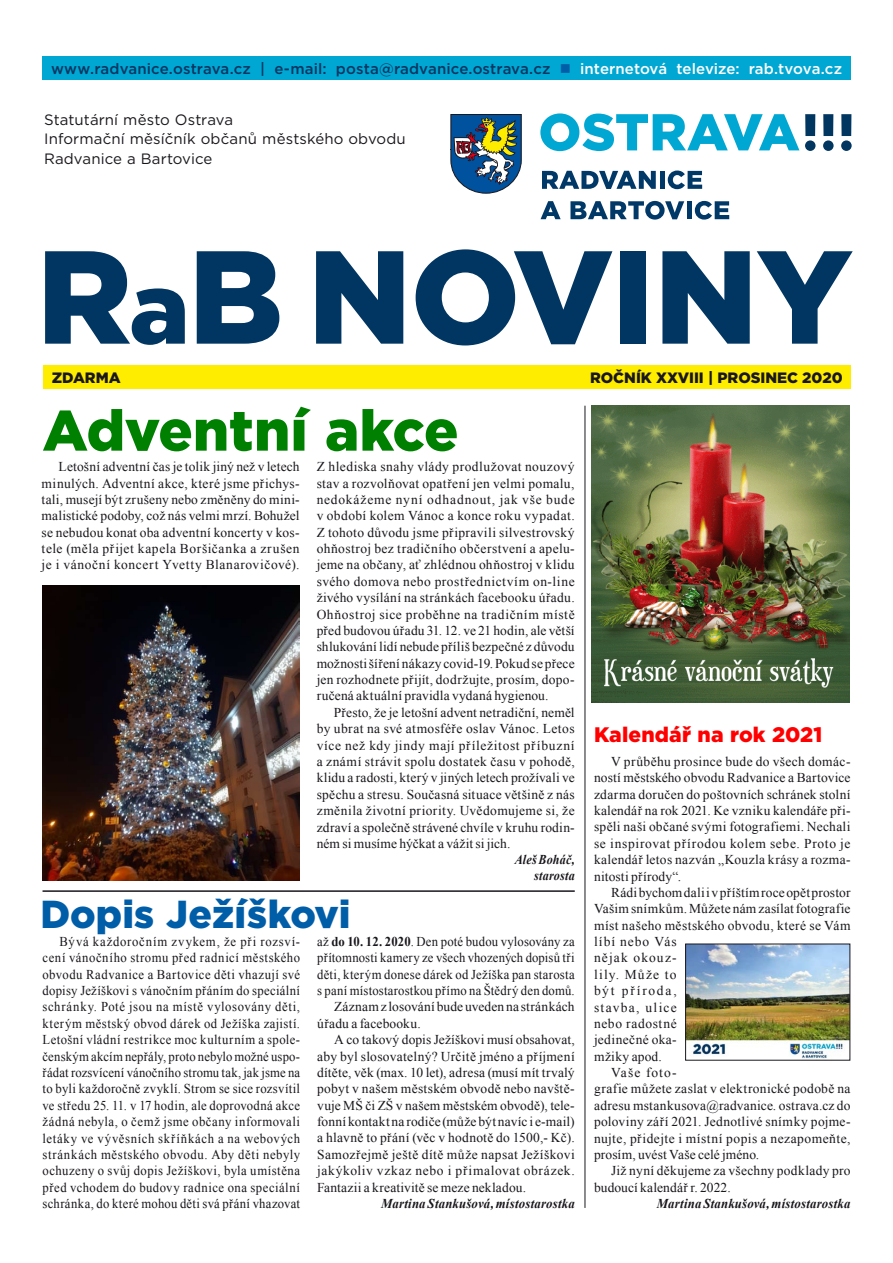
<style>
.page{position:relative;width:893px;height:1263px;background:#fff}
.page>*{position:absolute;margin:0;border:0;box-sizing:border-box;transform-origin:0 0}
.t1{font:900 132px "Gotham";letter-spacing:-.01em;color:#003661}
.t2{font:900 57px "Gotham";color:#008000}
.t3{font:900 39px "Gotham";letter-spacing:.005em;color:#005da8}
.t4{font:900 21px "Gotham";letter-spacing:.005em;color:#f00}
.t5{font:500 15px "Gotham";letter-spacing:.005em;color:#003661}
.t6{font:15px/19.5px "Gotham";letter-spacing:.005em;color:#1a171c}
.t7{font:900 15px "Gotham";color:#1a171c}
.t8{font:13.5px/16.4px "Times New Roman";letter-spacing:.02em;color:#1a171c;text-align:justify}
.t9{font:13.5px/16.4px "Times New Roman";letter-spacing:.02em;color:#1a171c;text-align:justify;scale:.94 1}
.t10{font:italic 700 13.5px "Times New Roman";letter-spacing:.015em;color:#1a171c;scale:.95 1}
.t11{font:13.5px "Times New Roman";letter-spacing:.05em;color:#1a171c}
.t12{font:13.5px "Times New Roman";letter-spacing:.09em;color:#1a171c}
.t13{font:italic 700 13.5px/16.4px "Times New Roman";letter-spacing:.015em;color:#1a171c;text-align:right;scale:.9 1}
.t14{font:13.5px "Times New Roman";letter-spacing:.045em;color:#1a171c}
.t15{font:13.5px "Times New Roman";letter-spacing:.07em;color:#1a171c}
.t16{font:13.5px "Times New Roman";letter-spacing:.08em;color:#1a171c}
.t17{font:13.5px "Times New Roman";letter-spacing:.13em;color:#1a171c}
.t18{font:13.5px "Times New Roman";letter-spacing:.075em;color:#1a171c}
.s1{color:#005da8}
.s2{color:#fff}
.s3{font-size:100.5px}
.s4{font-weight:700}
</style>
<div class="page">
<div style="left:43px;top:365px;width:808px;height:23px;background:#ffed00"></div>
<svg style="left:540px;top:113px;width:259px;height:38px"></svg>
<div style="left:805px;top:140px;width:10px;height:11px;background:#003660;border-radius:50%"></div>
<div style="left:823px;top:140px;width:11px;height:11px;background:#003660;border-radius:50%"></div>
<div style="left:805px;top:114px;width:10px;height:22px;background:#003660"></div>
<div style="left:823px;top:114px;width:10px;height:22px;background:#003660"></div>
<div style="left:841px;top:114px;width:10px;height:22px;background:#003660"></div>
<div style="left:841px;top:140px;width:11px;height:11px;background:#003660;border-radius:50%"></div>
<svg style="left:542px;top:171px;width:114px;height:18px"></svg>
<div style="left:660px;top:171px;width:5px;height:18px;background:#003867"></div>
<svg style="left:668px;top:171px;width:34px;height:18px"></svg>
<svg style="left:541px;top:201px;width:20px;height:18px"></svg>
<svg style="left:570px;top:201px;width:114px;height:19px"></svg>
<div style="left:687px;top:201px;width:5px;height:18px;background:#003867"></div>
<svg style="left:695px;top:201px;width:34px;height:19px"></svg>
<svg style="left:450px;top:114px;width:72px;height:80px"></svg>
<div style="left:43px;top:56px;width:807px;height:23px;background:#00a7d3"></div>
<img style="left:592px;top:406px;width:258px;height:296px">
<img style="left:43px;top:586px;width:256px;height:294px">
<img style="left:687px;top:946px;width:161px;height:112px">
<div style="left:685px;top:944px;width:165px;height:116px;border:1px solid #1a171c"></div>
<hr style="left:43px;top:890px;width:532px;height:2px;background:#1a171c">
<hr style="left:585px;top:406px;width:1px;height:802px;background:#1a171c">
<p class="t5" style="left:51px;top:58px;width:793px">www.radvanice.ostrava.cz | e‑mail: posta@radvanice.ostrava.cz <span class="s1">■</span> <span class="s2">internetová televize: rab.tvova.cz</span></p>
<p class="t6" style="left:44px;top:109px;width:363px">Statutární město Ostrava<br>Informační měsíčník občanů městského obvodu<br>Radvanice a Bartovice</p>
<h1 class="t1" style="left:37px;top:206px;width:817px">R<span class="s3">a</span>B NOVINY</h1>
<p class="t7" style="left:52px;top:367px;width:70px">zdarma</p>
<p class="t7" style="left:590px;top:367px;width:254px">ROČNÍK XXVIII | prosin ec 2020</p>
<h2 class="t2" style="left:43px;top:391px;width:417px">Adventní akce</h2>
<p class="t8" style="left:42px;top:458px;width:260px;text-indent:17px">Letošní adventní čas je tolik jiný než v letech minulých. Adventní akce, které jsme přichys&shy;tali, musejí být zrušeny nebo změněny do mini&shy;malistické podoby, což nás velmi mrzí. Bohužel se nebudou konat oba adventní koncerty v kos&shy;tele (měla přijet kapela Boršičanka a zrušen je i vánoční koncert Yvetty Blanarovičové).</p>
<p class="t8" style="left:317px;top:458px;width:260px">Z hlediska snahy vlády prodlužovat nouzový stav a rozvolňovat opatření jen velmi pomalu, nedokážeme nyní odhadnout, jak vše bude v období kolem Vánoc a konce roku vypadat.<br>Z tohoto důvodu jsme připravili silvestrovský ohňostroj bez tradičního občerstvení a apelu&shy;jeme na občany, ať zhlédnou ohňostroj v klidu svého domova nebo prostřednictvím on-line živého vysílání na stránkách facebooku úřadu.<br>Ohňostroj sice proběhne na tradičním místě před budovou úřadu 31. 12. ve 21 hodin, ale větší shlukování lidí nebude příliš bezpečné z důvodu možnosti šíření nákazy covid-19. Pokud se přece jen rozhodnete přijít, dodržujte, prosím, dopo&shy;ručená aktuální pravidla vydaná hygienou.</p>
<p class="t8" style="left:317px;top:704px;width:260px;text-indent:17px">Přesto, že je letošní advent netradiční, neměl by ubrat na své atmosféře oslav Vánoc. Letos více než kdy jindy mají příležitost příbuzní a známí strávit spolu dostatek času v pohodě, klidu a radosti, který v jiných letech prožívali ve spěchu a stresu. Současná situace většině z nás změnila životní priority. Uvědomujeme si, že zdraví a společně strávené chvíle v kruhu rodin&shy;ném si musíme hýčkat a vážit si jich.</p>
<p class="t13" style="left:515px;top:851px;width:68px">Aleš Boháč, starosta</p>
<h3 class="t3" style="left:40px;top:887px;width:311px">Dopis Ježíškovi</h3>
<p class="t9" style="left:43px;top:933px;width:276px;text-indent:17px">Bývá každoročním zvykem, že při rozsví&shy;cení vánočního stromu před radnicí městského obvodu Radvanice a Bartovice děti vhazují své dopisy Ježíškovi s vánočním přáním do speciální schránky. Poté jsou na místě vylosovány děti, kterým městský obvod dárek od Ježíška zajistí.<br>Letošní vládní restrikce moc kulturním a spole&shy;čenským akcím nepřály, proto nebylo možné uspo&shy;řádat rozsvícení vánočního stromu tak, jak jsme na to byli každoročně zvyklí. Strom se sice rozsvítil ve středu 25. 11. v 17 hodin, ale doprovodná akce žádná nebyla, o čemž jsme občany informovali letáky ve vývěsních skříňkách a na webových stránkách městského obvodu. Aby děti nebyly ochuzeny o svůj dopis Ježíškovi, byla umístěna před vchodem do budovy radnice ona speciální schránka, do které mohou děti svá přání vhazovat</p>
<p class="t9" style="left:317px;top:933px;width:276px">až <span class="s4">do 10. 12. 2020</span>. Den poté budou vylosovány za</p>
<p class="t9" style="left:317px;top:949px;width:276px">přítomnosti kamery ze všech vhozených dopisů tři</p>
<p class="t9" style="left:317px;top:966px;width:276px">děti, kterým donese dárek od Ježíška pan starosta</p>
<p class="t9" style="left:317px;top:982px;width:276px">s paní místostarostkou přímo na Štědrý den domů.</p>
<p class="t8" style="left:334px;top:998px;width:242px">Záznam z losování bude uveden na stránkách</p>
<p class="t8" style="left:317px;top:1015px;width:105px">úřadu a facebooku.</p>
<p class="t8" style="left:334px;top:1031px;width:242px">A co takový dopis Ježíškovi musí obsahovat,</p>
<p class="t8" style="left:317px;top:1048px;width:259px">aby byl slosovatelný? Určitě jméno a příjmení</p>
<p class="t8" style="left:317px;top:1064px;width:259px">dítěte, věk (max. 10 let), adresa (musí mít trvalý</p>
<p class="t8" style="left:317px;top:1080px;width:259px">pobyt v našem městském obvodě nebo navště-</p>
<p class="t8" style="left:317px;top:1097px;width:259px">vuje MŠ či ZŠ v našem městském obvodě), tele-</p>
<p class="t8" style="left:317px;top:1113px;width:259px">fonní kontakt na rodiče (může být navíc i e-mail)</p>
<p class="t8" style="left:317px;top:1129px;width:259px">a hlavně to přání (věc v hodnotě do 1500,- Kč).</p>
<p class="t8" style="left:317px;top:1146px;width:259px">Samozřejmě ještě dítě může napsat Ježíškovi</p>
<p class="t11" style="left:317px;top:1161px;width:259px">jakýkoliv vzkaz nebo i přimalovat obrázek.</p>
<p class="t8" style="left:317px;top:1179px;width:210px">Fantazii a kreativitě se meze nekladou.</p>
<p class="t10" style="left:381px;top:1194px;width:205px">Martina Stankušová, místostarostka</p>
<h3 class="t4" style="left:594px;top:720px;width:230px">Kalendář na rok 2021</h3>
<p class="t8" style="left:594px;top:753px;width:258px;text-indent:17px">V průběhu prosince bude do všech domác&shy;ností městského obvodu Radvanice a Bartovice zdarma doručen do poštovních schránek stolní kalendář na rok 2021. Ke vzniku kalendáře při&shy;spěli naši občané svými fotografiemi. Nechali se inspirovat přírodou kolem sebe. Proto je kalendář letos nazván „Kouzla krásy a rozma&shy;nitosti přírody“.</p>
<p class="t8" style="left:611px;top:884px;width:241px">Rádi bychom dali ivpříštím roce opět prostor</p>
<p class="t8" style="left:594px;top:900px;width:258px">Vašim snímkům. Můžete nám zasílat fotografie</p>
<p class="t8" style="left:594px;top:917px;width:258px">míst našeho městského obvodu, které se Vám</p>
<p class="t15" style="left:594px;top:932px;width:84px">líbí nebo Vás</p>
<p class="t16" style="left:594px;top:949px;width:84px">nějak okouz-</p>
<p class="t12" style="left:594px;top:965px;width:84px">lily. Může to</p>
<p class="t17" style="left:594px;top:981px;width:84px">být příroda,</p>
<p class="t12" style="left:594px;top:998px;width:84px">stavba, ulice</p>
<p class="t14" style="left:594px;top:1014px;width:84px">nebo radostné</p>
<p class="t8" style="left:594px;top:1031px;width:84px">jedinečné oka-</p>
<p class="t8" style="left:594px;top:1048px;width:69px">mžiky apod.</p>
<p class="t18" style="left:611px;top:1063px;width:67px">Vaše foto-</p>
<p class="t8" style="left:594px;top:1080px;width:258px">grafie můžete zaslat v elektronické podobě na</p>
<p class="t8" style="left:594px;top:1097px;width:258px">adresu mstankusova@radvanice. ostrava.cz do</p>
<p class="t8" style="left:594px;top:1113px;width:258px">poloviny září 2021. Jednotlivé snímky pojme-</p>
<p class="t8" style="left:594px;top:1130px;width:258px">nujte, přidejte i místní popis a nezapomeňte,</p>
<p class="t8" style="left:594px;top:1146px;width:167px">prosím, uvést Vaše celé jméno.</p>
<p class="t8" style="left:611px;top:1162px;width:241px">Již nyní děkujeme za všechny podklady pro</p>
<p class="t8" style="left:594px;top:1179px;width:138px">budoucí kalendář r. 2022.</p>
<p class="t10" style="left:657px;top:1194px;width:205px">Martina Stankušová, místostarostka</p>
</div>
